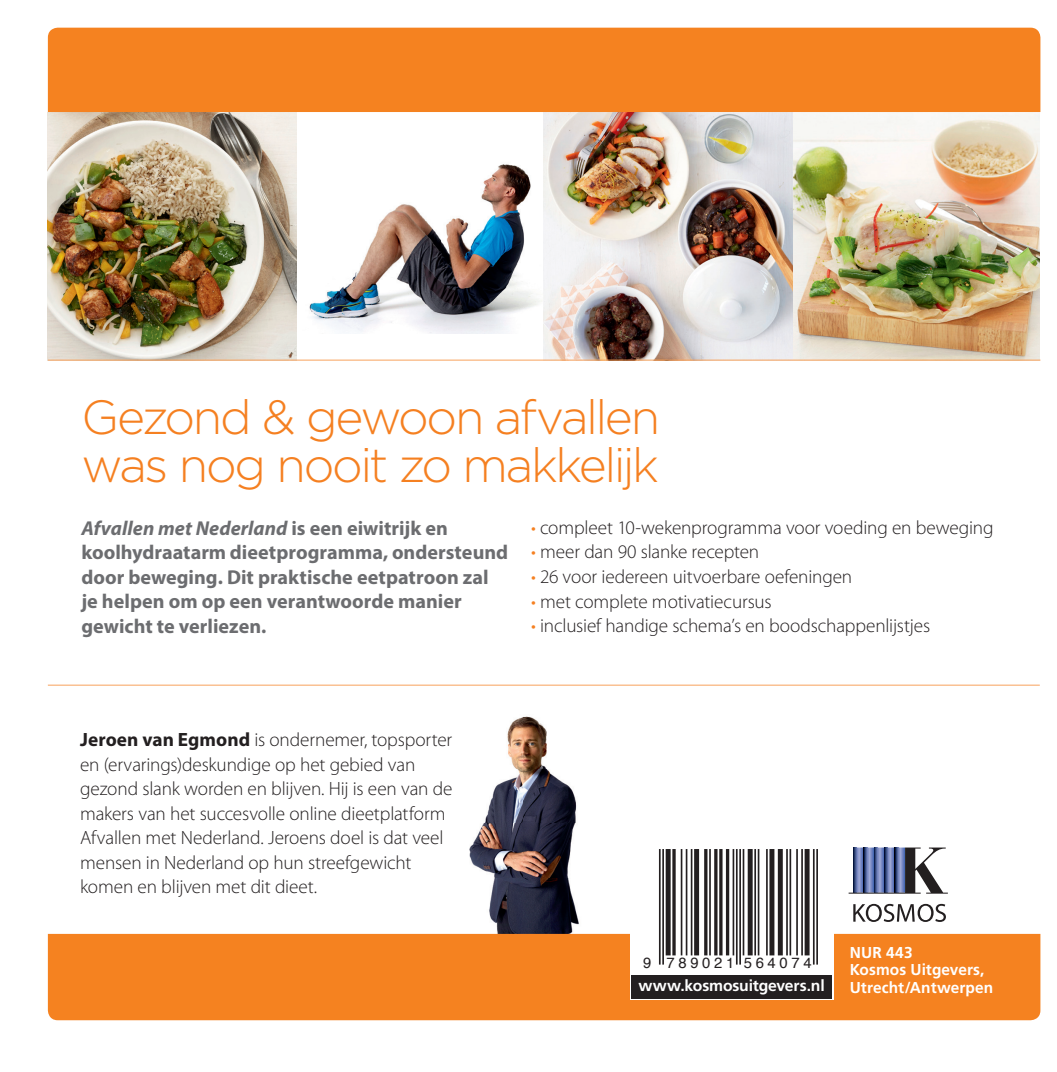
<style>
.page{position:relative;width:1057px;height:1072px;background:#fff}
.page>*{position:absolute;margin:0;border:0;box-sizing:border-box;transform-origin:0 0}
.t1{font:300 47.95px/47.9px "Gotham";letter-spacing:-.05em;color:#f58021}
.t2{font:700 20.12px/24.5px "Myriad Pro";color:#6c6d70}
.t3{font:300 19.25px/24.5px "Myriad Pro";letter-spacing:-.01em;color:#231f20}
.t4{font:700 15.75px/17.5px "Frutiger LT Std";letter-spacing:.005em;color:#fff}
.t5{font:14.88px "Helvetica";letter-spacing:.245em;color:#231f20}
.s1{font-style:italic}
.s2{color:#f58021}
.s3{font-weight:700}
</style>
<div class="page">
<img style="left:544px;top:112px;width:495px;height:248px">
<img style="left:296px;top:155px;width:278px;height:178px">
<img style="left:48px;top:112px;width:248px;height:248px">
<img style="left:469px;top:716px;width:110px;height:217px">
<hr style="left:48px;top:360px;width:992px;height:1px;background:#f8a25c">
<div style="left:48px;top:28px;width:992px;height:84px;background:#f58220"></div>
<div style="left:48px;top:933px;width:992px;height:87px;background:#f58220"></div>
<hr style="left:48px;top:684px;width:991px;height:1px;background:#f8a25c">
<svg style="left:853px;top:903px;width:93px;height:19px"></svg>
<svg style="left:848px;top:847px;width:99px;height:46px"></svg>
<div style="left:630px;top:831px;width:203px;height:168px;background:#fff"></div>
<hr style="left:662px;top:849px;width:2px;height:115px;background:#231f20">
<hr style="left:659px;top:849px;width:1px;height:115px;background:#231f20">
<div style="left:665px;top:849px;width:5px;height:106px;background:#231f20"></div>
<hr style="left:672px;top:849px;width:3px;height:106px;background:#231f20">
<hr style="left:690px;top:849px;width:2px;height:106px;background:#231f20">
<hr style="left:685px;top:849px;width:2px;height:106px;background:#231f20">
<hr style="left:680px;top:849px;width:2px;height:106px;background:#231f20">
<div style="left:694px;top:849px;width:5px;height:106px;background:#231f20"></div>
<hr style="left:704px;top:849px;width:3px;height:106px;background:#231f20">
<hr style="left:709px;top:849px;width:2px;height:106px;background:#231f20">
<hr style="left:726px;top:849px;width:3px;height:106px;background:#231f20">
<hr style="left:719px;top:849px;width:3px;height:106px;background:#231f20">
<hr style="left:714px;top:849px;width:3px;height:106px;background:#231f20">
<hr style="left:742px;top:849px;width:2px;height:106px;background:#231f20">
<hr style="left:739px;top:849px;width:2px;height:115px;background:#231f20">
<hr style="left:736px;top:849px;width:1px;height:115px;background:#231f20">
<hr style="left:732px;top:849px;width:2px;height:106px;background:#231f20">
<div style="left:747px;top:849px;width:5px;height:106px;background:#231f20"></div>
<hr style="left:766px;top:849px;width:1px;height:106px;background:#231f20">
<hr style="left:757px;top:849px;width:2px;height:106px;background:#231f20">
<hr style="left:754px;top:849px;width:2px;height:106px;background:#231f20">
<hr style="left:778px;top:849px;width:4px;height:106px;background:#231f20">
<div style="left:769px;top:849px;width:5px;height:106px;background:#231f20"></div>
<hr style="left:801px;top:849px;width:2px;height:106px;background:#231f20">
<hr style="left:796px;top:849px;width:2px;height:106px;background:#231f20">
<hr style="left:789px;top:849px;width:2px;height:106px;background:#231f20">
<hr style="left:786px;top:849px;width:2px;height:106px;background:#231f20">
<div style="left:804px;top:849px;width:5px;height:106px;background:#231f20"></div>
<hr style="left:816px;top:849px;width:2px;height:115px;background:#231f20">
<hr style="left:813px;top:849px;width:1px;height:115px;background:#231f20">
<div style="left:631px;top:975px;width:201px;height:23px;background:#231f20"></div>
<h1 class="t1" style="left:81px;top:392px;width:580px">Gezond &amp; gewoon afvallen was nog nooit zo makkelijk</h1>
<p class="t2" style="left:81px;top:515px;width:428px"><span class="s1">Afvallen met Nederland</span> is een eiwitrijk en koolhydraatarm dieetprogramma, ondersteund door beweging. Dit praktische eetpatroon zal je helpen om op een verantwoorde manier gewicht te verliezen.</p>
<p class="t3" style="left:531px;top:515px;width:464px"><span class="s2">•</span> compleet 10-wekenprogramma voor voeding en beweging</p>
<p class="t3" style="left:531px;top:539px;width:229px"><span class="s2">•</span> meer dan 90 slanke recepten</p>
<p class="t3" style="left:531px;top:564px;width:323px"><span class="s2">•</span> 26 voor iedereen uitvoerbare oefeningen</p>
<p class="t3" style="left:531px;top:588px;width:242px"><span class="s2">•</span> met complete motivatiecursus</p>
<p class="t3" style="left:531px;top:613px;width:400px"><span class="s2">•</span> inclusief handige schema’s en boodschappenlijstjes</p>
<p class="t3" style="left:80px;top:727px;width:374px"><span class="s3">Jeroen van Egmond</span> is ondernemer, topsporter en (ervarings)deskundige op het gebied van gezond slank worden en blijven. Hij is een van de makers van het succesvolle online dieetplatform Afvallen met Nederland. Jeroens doel is dat veel mensen in Nederland op hun streefgewicht komen en blijven met dit dieet.</p>
<p class="t5" style="left:643px;top:950px;width:170px">9 789021 564074</p>
<p class="t4" style="left:638px;top:977px;width:188px">www.kosmosuitgevers.nl</p>
<p class="t4" style="left:849px;top:943px;width:145px">NUR 443<br>Kosmos Uitgevers,<br>Utrecht/Antwerpen</p>
</div>
